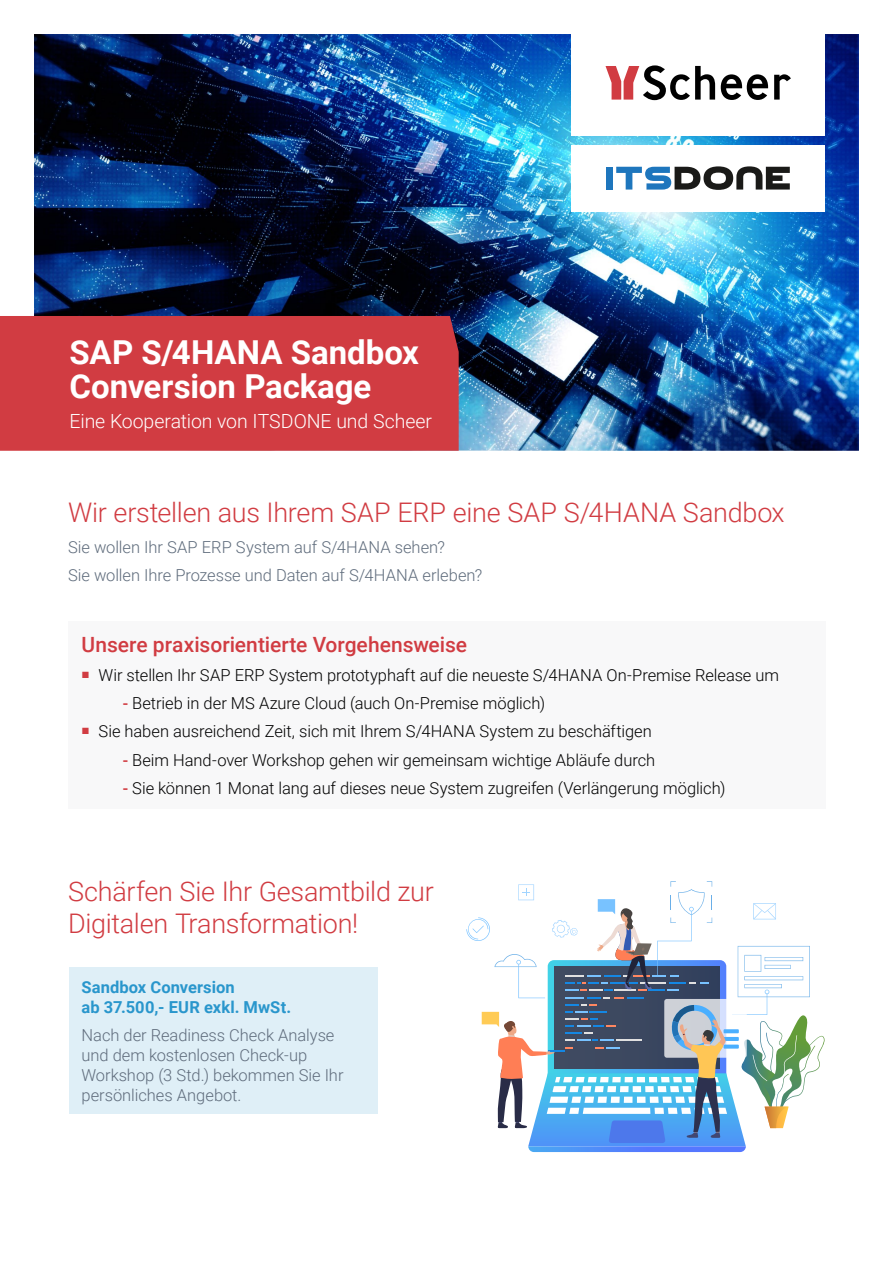
<style>
.page{position:relative;width:893px;height:1263px;background:#fff}
.page>*{position:absolute;margin:0;border:0;box-sizing:border-box;transform-origin:0 0}
.t1{font:700 33px/33.6px "Roboto";color:#fff}
.t2{font:300 27px/32.4px "Roboto";letter-spacing:-.01em;color:#d13c42}
.t3{font:500 21px "Roboto";color:#d13c42}
.t4{font:300 19.5px "Roboto";letter-spacing:-.005em;color:#fff}
.t5{font:300 16.5px "Roboto";letter-spacing:-.005em;color:#000}
.t6{font:300 16.5px/19.8px "Roboto";color:#5f6c7c}
.t7{font:700 16.5px/19.8px "Roboto";letter-spacing:.005em;color:#2996cc}
.s1{font-weight:500;color:#d13c42}
</style>
<div class="page">
<img style="left:34px;top:34px;width:825px;height:417px">
<div style="left:572px;top:145px;width:253px;height:67px;background:#fff"></div>
<div style="left:607px;top:167px;width:6px;height:23px;background:#1e76bd"></div>
<svg style="left:616px;top:166px;width:174px;height:24px"></svg>
<svg style="left:466px;top:881px;width:359px;height:271px"></svg>
<div style="left:0;top:316px;width:459px;height:135px;background:#d13c42"></div>
<div style="left:69px;top:621px;width:757px;height:188px;background:#f8f8f9"></div>
<div style="left:69px;top:967px;width:309px;height:147px;background:#dfeff7"></div>
<div style="left:572px;top:30px;width:253px;height:106px;background:#fff"></div>
<svg style="left:605px;top:65px;width:186px;height:35px"></svg>
<h1 class="t1" style="left:70px;top:334px;width:351px">SAP S/4HANA Sandbox<br>Conversion Package</h1>
<p class="t4" style="left:70px;top:407px;width:364px">Eine Kooperation von ITSDONE und Scheer</p>
<h2 class="t2" style="left:68px;top:495px;width:718px">Wir erstellen aus Ihrem SAP ERP eine SAP S/4HANA Sandbox</h2>
<p class="t6" style="left:68px;top:532px;width:416px;line-height:28.3px">Sie wollen Ihr SAP ERP System auf S/4HANA sehen?<br>Sie wollen Ihre Prozesse und Daten auf S/4HANA erleben?</p>
<p class="t3" style="left:82px;top:630px;width:387px">Unsere praxisorientierte Vorgehensweise</p>
<p class="t5" style="left:82px;top:663px;width:699px"><sup>■</sup> Wir stellen Ihr SAP ERP System prototyphaft auf die neueste S/4HANA On-Premise Release um</p>
<p class="t5" style="left:123px;top:691px;width:424px"><span class="s1">-</span> Betrieb in der MS Azure Cloud (auch On-Premise möglich)</p>
<p class="t5" style="left:82px;top:720px;width:572px"><sup>■</sup> Sie haben ausreichend Zeit, sich mit Ihrem S/4HANA System zu beschäftigen</p>
<p class="t5" style="left:123px;top:748px;width:534px"><span class="s1">-</span> Beim Hand-over Workshop gehen wir gemeinsam wichtige Abläufe durch</p>
<p class="t5" style="left:123px;top:776px;width:604px"><span class="s1">-</span> Sie können 1 Monat lang auf dieses neue System zugreifen (Verlängerung möglich)</p>
<h2 class="t2" style="left:68px;top:874px;width:367px">Schärfen Sie Ihr Gesamtbild zur<br>Digitalen Transformation!</h2>
<p class="t7" style="left:82px;top:977px;width:211px">Sandbox Conversion<br>ab 37.500,- EUR exkl. MwSt.</p>
<p class="t6" style="left:82px;top:1025px;width:263px">Nach der Readiness Check Analyse und dem kostenlosen Check-up<br>Workshop (3 Std.) bekommen Sie Ihr persönliches Angebot.</p>
</div>
